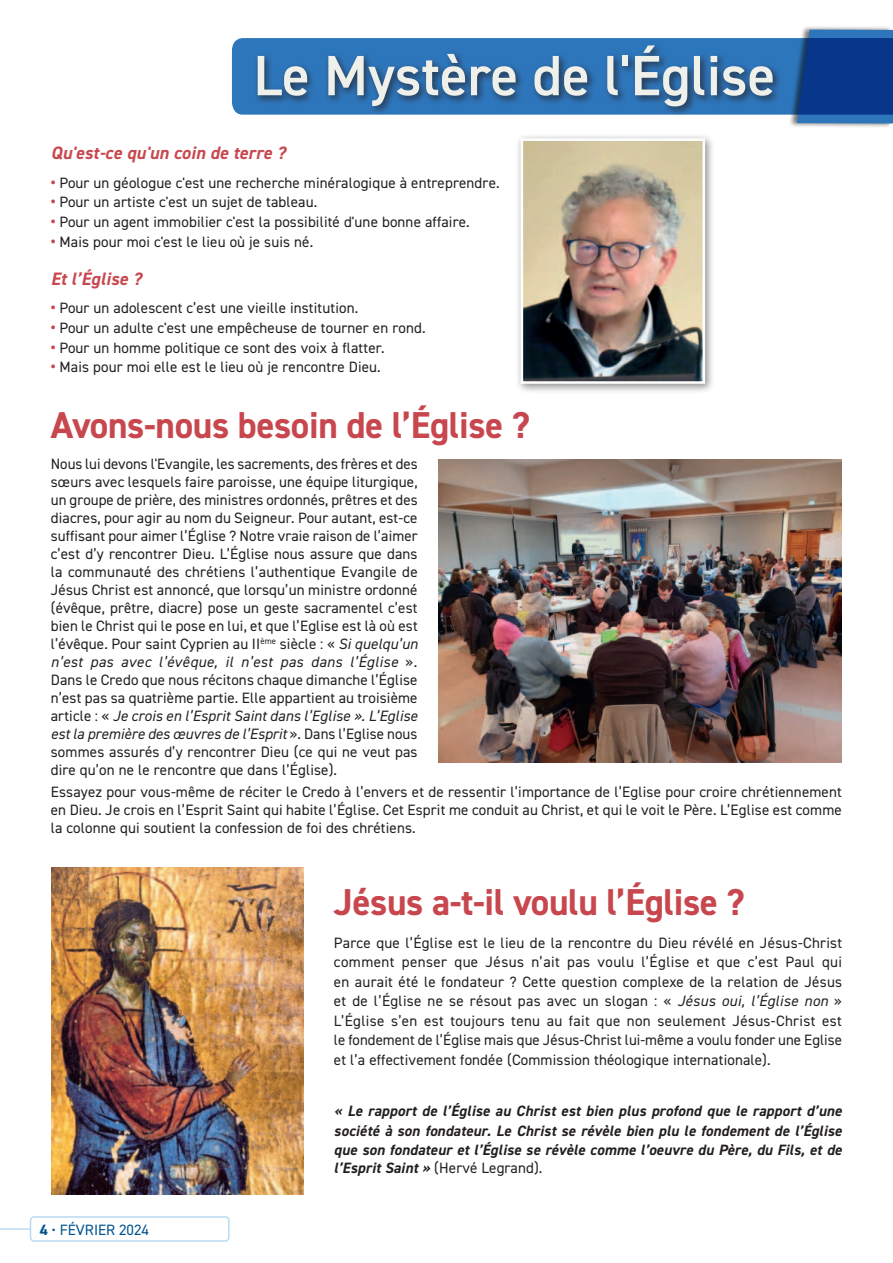
<style>
.page{position:relative;width:893px;height:1263px;background:#fff}
.page>*{position:absolute;margin:0;border:0;box-sizing:border-box;transform-origin:0 0}
.t1{font:600 57px "DIN2014";color:#f0f0ea}
.t2{font:700 37.5px "DIN2014";letter-spacing:-.01em;color:#c8474e}
.t3{font:italic 700 18px "DIN2014";letter-spacing:.01em;color:#c8474e}
.t4{font:15px/18px "DIN2014";letter-spacing:.01em;color:#231f20;text-align:justify}
.t5{font:italic 700 15px/19.5px "DIN2014";letter-spacing:.01em;color:#231f20;text-align:justify}
.t6{font:15px "DIN2014";color:#01548f}
.s1{font-weight:700;font-size:16.5px;color:#c8474e}
.s2{font-style:italic}
.s3{font-weight:700}
.s4{font-weight:700;font-style:italic}
</style>
<div class="page">
<hr style="left:0;top:1228px;width:51px;height:2px;background:#b9dbf3">
<div style="left:31px;top:1217px;width:198px;height:24px;background:#fff;border-radius:4px"></div>
<div style="left:30px;top:1216px;width:200px;height:26px;border:2px solid #b9dbf3;border-radius:4px"></div>
<svg style="left:232px;top:38px;width:556px;height:77px;background:#3379bd"></svg>
<div style="left:254px;top:42px;width:528px;height:75px;background:#231f20;opacity:.75"></div>
<div style="left:788px;top:25px;width:105px;height:103px;background:#231f20;opacity:.6"></div>
<svg style="left:797px;top:30px;width:96px;height:93px;background:#124392"></svg>
<div style="left:516px;top:133px;width:199px;height:261px;background:#231f20;opacity:.5"></div>
<img style="left:524px;top:141px;width:178px;height:240px">
<div style="left:521px;top:138px;width:184px;height:246px;border:2px solid #fff"></div>
<img style="left:439px;top:459px;width:403px;height:303px">
<img style="left:51px;top:867px;width:252px;height:327px">
<h1 class="t1" style="left:253px;top:45px;width:523px">Le Mystère de l'Église</h1>
<p class="t3" style="left:51px;top:144px;width:236px">Qu'est-ce qu'un coin de terre ?</p>
<p class="t4" style="left:51px;top:174px;width:450px"><span class="s1">•</span> Pour un géologue c'est une recherche minéralogique à entreprendre.</p>
<p class="t4" style="left:51px;top:193px;width:268px"><span class="s1">•</span> Pour un artiste c'est un sujet de tableau.</p>
<p class="t4" style="left:51px;top:213px;width:420px"><span class="s1">•</span> Pour un agent immobilier c'est la possibilité d'une bonne affaire.</p>
<p class="t4" style="left:51px;top:233px;width:264px"><span class="s1">•</span> Mais pour moi c'est le lieu où je suis né.</p>
<p class="t3" style="left:51px;top:269px;width:92px">Et l’Église ?</p>
<p class="t4" style="left:51px;top:299px;width:309px"><span class="s1">•</span> Pour un adolescent c’est une vieille institution.</p>
<p class="t4" style="left:51px;top:319px;width:376px"><span class="s1">•</span> Pour un adulte c'est une empêcheuse de tourner en rond.</p>
<p class="t4" style="left:51px;top:338px;width:336px"><span class="s1">•</span> Pour un homme politique ce sont des voix à flatter.</p>
<p class="t4" style="left:51px;top:358px;width:332px"><span class="s1">•</span> Mais pour moi elle est le lieu où je rencontre Dieu.</p>
<h2 class="t2" style="left:51px;top:405px;width:481px">Avons-nous besoin de l’Église ?</h2>
<p class="t4" style="left:51px;top:455px;width:368px">Nous lui devons l'Evangile, les sacrements, des frères et des sœurs avec lesquels faire paroisse, une équipe liturgique, un groupe de prière, des ministres ordonnés, prêtres et des diacres, pour agir au nom du Seigneur. Pour autant, est-ce suffisant pour aimer l’Église ? Notre vraie raison de l’aimer c’est d’y rencontrer Dieu. L’Église nous assure que dans la communauté des chrétiens l’authentique Evangile de Jésus Christ est annoncé, que lorsqu’un ministre ordonné (évêque, prêtre, diacre) pose un geste sacramentel c’est bien le Christ qui le pose en lui, et que l’Eglise est là où est l’évêque. Pour saint Cyprien au II<sup>ème</sup> siècle : « <span class="s2">Si quelqu’un n’est pas avec l’évêque, il n’est pas dans l’Église</span> ».<br>Dans le Credo que nous récitons chaque dimanche l’Église n’est pas sa quatrième partie. Elle appartient au troisième article : « <span class="s2">Je crois en l’Esprit Saint dans l’Eglise ». L’Eglise est la première des œuvres de l’Esprit</span> ». Dans l’Eglise nous sommes assurés d’y rencontrer Dieu (ce qui ne veut pas dire qu’on ne le rencontre que dans l’Église).</p>
<p class="t4" style="left:51px;top:783px;width:793px">Essayez pour vous-même de réciter le Credo à l’envers et de ressentir l’importance de l’Eglise pour croire chrétiennement en Dieu. Je crois en l’Esprit Saint qui habite l’Église. Cet Esprit me conduit au Christ, et qui le voit le Père. L’Eglise est comme la colonne qui soutient la confession de foi des chrétiens.</p>
<p class="t6" style="left:40px;top:1222px;width:111px"><span class="s3">4</span> • FÉVRIER 2024</p>
<h2 class="t2" style="left:334px;top:883px;width:412px">Jésus a-t-il voulu l’Église ?</h2>
<p class="t4" style="left:334px;top:933px;width:510px;line-height:19.5px">Parce que l’Église est le lieu de la rencontre du Dieu révélé en Jésus-Christ comment penser que Jésus n’ait pas voulu l’Église et que c’est Paul qui en aurait été le fondateur ? Cette question complexe de la relation de Jésus et de l’Église ne se résout pas avec un slogan : « <span class="s2">Jésus oui, l’Église non</span> » L’Église s’en est toujours tenu au fait que non seulement Jésus-Christ est le fondement de l’Église mais que Jésus-Christ lui-même a voulu fonder une Eglise et l’a effectivement fondée (Commission théologique internationale).</p>
<p class="t5" style="left:334px;top:1102px;width:509px">« Le rapport de l’Église au Christ est bien plus profond que le rapport d’une société à son fondateur. Le Christ se révèle bien plu le fondement de l’Église que son fondateur et l’Église se révèle comme l’oeuvre du Père, du Fils, et de</p>
<p class="t4" style="left:334px;top:1159px;width:210px"><span class="s4">l’Esprit Saint »</span> (Hervé Legrand).</p>
</div>
